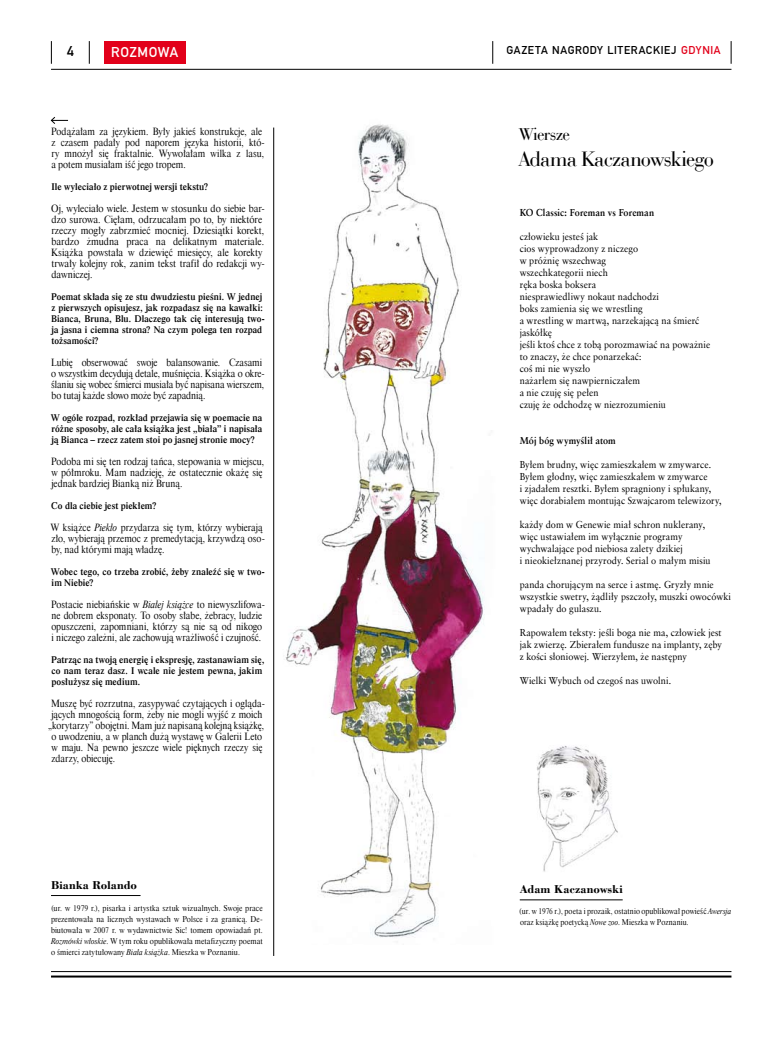
<style>
.page{position:relative;width:774px;height:1046px;background:#fff}
.page>*{position:absolute;margin:0;border:0;box-sizing:border-box;transform-origin:0 0}
.t1{font:22px "Bauer Bodni EU";letter-spacing:-.01em;color:#000}
.t2{font:18px "Bauer Bodni EU";letter-spacing:-.005em;color:#000}
.t3{font:15px "Fette Mit DOT";letter-spacing:.035em;color:#fff}
.t4{font:15px "Fette Mit DOT";color:#000}
.t5{font:12px "Fette Mit DOT";letter-spacing:.04em;color:#000}
.t6{font:700 12px "Bodoni EU";letter-spacing:.005em;color:#000}
.t7{font:10px/11px "Dutch 801 Hd EU";color:#000;scale:.92 1}
.t8{font:10px/12px "Class Garmnd EU";letter-spacing:.01em;color:#000;scale:.92 1}
.t9{font:10px/11px "Dutch 801 Se Bd EU";letter-spacing:.01em;color:#000;scale:.92 1}
.t10{font:10px/11px "Dutch 801 Hd EU";color:#000;scale:.95 1}
.t11{font:10px/11px "Dutch 801 Se Bd EU";letter-spacing:.01em;color:#000;scale:.91 1}
.t12{font:700 10px "Class Garmnd EU";letter-spacing:.005em;color:#000;scale:.92 1}
.t13{font:8px/11px "Dutch 801 Hd EU";letter-spacing:.01em;color:#000;text-align:justify;scale:.94 1}
.t14{font:8px/11px "Dutch 801 Hd EU";letter-spacing:.01em;color:#000;scale:.92 1}
.s1{color:#e2001a}
.s2{font-style:italic}
</style>
<div class="page">
<hr style="left:51px;top:69px;width:680px;height:1px;background:#000">
<svg style="left:51px;top:41px;width:1px;height:23px"></svg>
<svg style="left:492px;top:41px;width:1px;height:23px"></svg>
<svg style="left:89px;top:41px;width:1px;height:23px"></svg>
<svg style="left:731px;top:41px;width:1px;height:23px"></svg>
<div style="left:105px;top:41px;width:81px;height:23px;background:#e2001a"></div>
<img style="left:285px;top:124px;width:199px;height:814px">
<hr style="left:51px;top:976px;width:680px;height:2px;background:#000">
<hr style="left:51px;top:971px;width:680px;height:1px;background:#000">
<hr style="left:51px;top:895px;width:90px;height:1px;background:#000">
<hr style="left:273px;top:128px;width:1px;height:828px;background:#000">
<hr style="left:520px;top:900px;width:103px;height:1px;background:#000">
<img style="left:537px;top:746px;width:81px;height:126px">
<svg style="left:51px;top:117px;width:17px;height:7px"></svg>
<h3 class="t4" style="left:67px;top:43px;width:9px">4</h3>
<h3 class="t3" style="left:111px;top:43px;width:68px">ROZMOWA</h3>
<p class="t5" style="left:506px;top:43px;width:215px">GAZETA NAGRODY LITERACKIEJ <span class="s1">GDYNIA</span></p>
<p class="t7" style="left:51px;top:126px;width:234px">Podążałam za językiem. Były jakieś konstrukcje, ale z czasem padały pod naporem języka historii, któ&shy;ry mnożył się fraktalnie. Wywołałam wilka z lasu, a potem musiałam iść jego tropem.</p>
<p class="t9" style="left:51px;top:181px;width:172px">Ile wyleciało z pierwotnej wersji tekstu?</p>
<p class="t10" style="left:51px;top:203px;width:227px">Oj, wyleciało wiele. Jestem w stosunku do siebie bar&shy;dzo surowa. Cięłam, odrzucałam po to, by niektóre rzeczy mogły zabrzmieć mocniej. Dziesiątki korekt, bardzo żmudna praca na delikatnym materiale.<br>Książka powstała w dziewięć miesięcy, ale korekty trwały kolejny rok, zanim tekst trafił do redakcji wy&shy;dawniczej.</p>
<p class="t11" style="left:51px;top:291px;width:236px">Poemat składa się ze stu dwudziestu pieśni. W jednej z pierwszych opisujesz, jak rozpadasz się na kawałki:<br>Bianca, Bruna, Blu. Dlaczego tak cię interesują two&shy;ja jasna i ciemna strona? Na czym polega ten rozpad tożsamości?</p>
<p class="t7" style="left:51px;top:357px;width:234px">Lubię obserwować swoje balansowanie. Czasami o wszystkim decydują detale, muśnięcia. Książka o okre&shy;ślaniu się wobec śmierci musiała być napisana wierszem, bo tutaj każde słowo może być zapadnią.</p>
<p class="t9" style="left:51px;top:412px;width:231px;text-align:justify">W ogóle rozpad, rozkład przejawia się w poemacie na różne sposoby, ale cała książka jest „biała” i napisała ją Bianca – rzecz zatem stoi po jasnej stronie mocy?</p>
<p class="t7" style="left:51px;top:456px;width:233px">Podoba mi się ten rodzaj tańca, stepowania w miejscu, w półmroku. Mam nadzieję, że ostatecznie okażę się jednak bardziej Bianką niż Bruną.</p>
<p class="t9" style="left:51px;top:500px;width:116px">Co dla ciebie jest piekłem?</p>
<p class="t7" style="left:51px;top:522px;width:234px">W książce <span class="s2">Piekło</span> przydarza się tym, którzy wybierają zło, wybierają przemoc z premedytacją, krzywdzą oso&shy;by, nad którymi mają władzę.</p>
<p class="t9" style="left:51px;top:566px;width:234px">Wobec tego, co trzeba zrobić, żeby znaleźć się w two&shy;im Niebie?</p>
<p class="t7" style="left:51px;top:599px;width:234px">Postacie niebiańskie w <span class="s2">Białej książce</span> to niewyszlifowa&shy;ne dobrem eksponaty. To osoby słabe, żebracy, ludzie opuszczeni, zapomniani, którzy są nie są od nikogo i niczego zależni, ale zachowują wrażliwość i czujność.</p>
<p class="t9" style="left:51px;top:654px;width:233px">Patrząc na twoją energię i ekspresję, zastanawiam się, co nam teraz dasz. I wcale nie jestem pewna, jakim posłużysz się medium.</p>
<p class="t7" style="left:51px;top:698px;width:234px">Muszę być rozrzutna, zasypywać czytających i ogląda-</p>
<p class="t7" style="left:51px;top:709px;width:231px">jących mnogością form, żeby nie mogli wyjść z moich</p>
<p class="t7" style="left:48px;top:720px;width:236px">„korytarzy” obojętni. Mam już napisaną kolejną książkę,</p>
<p class="t7" style="left:51px;top:731px;width:231px">o uwodzeniu, a w planch dużą wystawę w Galerii Leto</p>
<p class="t7" style="left:51px;top:742px;width:231px">w maju. Na pewno jeszcze wiele pięknych rzeczy się</p>
<p class="t7" style="left:51px;top:753px;width:71px">zdarzy, obiecuję.</p>
<p class="t6" style="left:51px;top:877px;width:87px">Bianka Rolando</p>
<p class="t13" style="left:51px;top:903px;width:227px">(ur. w 1979 r.), pisarka i artystka sztuk wizualnych. Swoje prace prezentowała na licznych wystawach w Polsce i za granicą. De&shy;biutowała w 2007 r. w wydawnictwie Sic! tomem opowiadań pt.<br><span class="s2">Rozmówki włoskie</span>. W tym roku opublikowała metafizyczny poemat o śmierci zatytułowany <span class="s2">Biała książka</span>. Mieszka w Poznaniu.</p>
<h2 class="t2" style="left:520px;top:123px;width:52px">Wiersze</h2>
<h1 class="t1" style="left:520px;top:146px;width:195px">Adama Kaczanowskiego</h1>
<p class="t12" style="left:520px;top:206px;width:148px">KO Classic: Foreman vs Foreman</p>
<p class="t8" style="left:520px;top:230px;width:209px">człowieku jesteś jak<br>cios wyprowadzony z niczego<br>w próżnię wszechwag<br>wszechkategorii niech<br>ręka boska boksera<br>niesprawiedliwy nokaut nadchodzi<br>boks zamienia się we wrestling<br>a wrestling w martwą, narzekającą na śmierć jaskółkę<br>jeśli ktoś chce z tobą porozmawiać na poważnie to znaczy, że chce ponarzekać:<br>coś mi nie wyszło<br>nażarłem się nawpierniczałem<br>a nie czuję się pełen<br>czuję że odchodzę w niezrozumieniu</p>
<p class="t12" style="left:520px;top:434px;width:106px">Mój bóg wymyślił atom</p>
<p class="t8" style="left:520px;top:458px;width:221px">Byłem brudny, więc zamieszkałem w zmywarce.<br>Byłem głodny, więc zamieszkałem w zmywarce<br>i zjadałem resztki. Byłem spragniony i spłukany, więc dorabiałem montując Szwajcarom telewizory,</p>
<p class="t8" style="left:520px;top:518px;width:209px">każdy dom w Genewie miał schron nuklerany, więc ustawiałem im wyłącznie programy wychwalające pod niebiosa zalety dzikiej<br>i nieokiełznanej przyrody. Serial o małym misiu</p>
<p class="t8" style="left:520px;top:578px;width:231px">panda chorującym na serce i astmę. Gryzły mnie wszystkie swetry, żądliły pszczoły, muszki owocówki wpadały do gulaszu.</p>
<p class="t8" style="left:520px;top:626px;width:221px;text-align:justify">Rapowałem teksty: jeśli boga nie ma, człowiek jest jak zwierzę. Zbierałem fundusze na implanty, zęby z kości słoniowej. Wierzyłem, że następny</p>
<p class="t8" style="left:520px;top:674px;width:166px">Wielki Wybuch od czegoś nas uwolni.</p>
<p class="t6" style="left:520px;top:881px;width:104px">Adam Kaczanowski</p>
<p class="t14" style="left:519px;top:906px;width:232px">(ur. w 1976 r.), poeta i prozaik, ostatnio opublikował powieść <span class="s2">Awersja </span>oraz książkę poetycką <span class="s2">Nowe zoo</span>. Mieszka w Poznaniu.</p>
</div>
